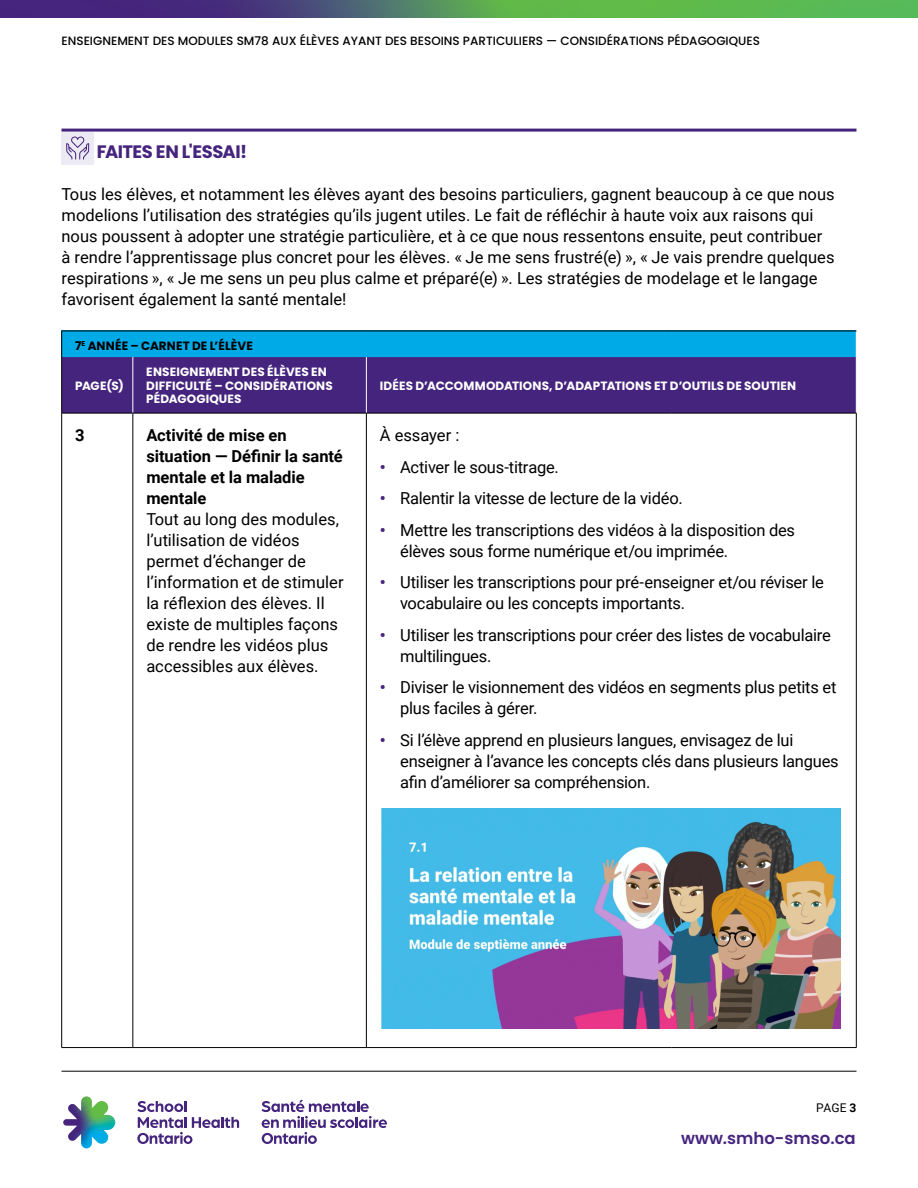
<style>
.page{position:relative;width:918px;height:1188px;background:#fff}
.page>*{position:absolute;margin:0;border:0;box-sizing:border-box;transform-origin:0 0}
.H3_new{font:700 18px "Poppins";letter-spacing:-.03em;color:#45247e}
.Body_Copy{font:16.5px/21px "Roboto";letter-spacing:-.005em;color:#000}
.Body_Copy_small_space_after{font:16.5px/21px "Roboto";color:#000}
.Body_Copy_no_space_after{font:700 16.5px/21px "Roboto";color:#000}
.t1{font:600 16.5px "Poppins";color:#45247e}
.Body_Copy-2{font:700 16.5px "Roboto";color:#000}
.ToC_Heading{font:700 12px/13.5px "Poppins";letter-spacing:.015em;color:#fff}
.t2{font:500 12px "Poppins";color:#000}
.ToC_Heading-2{font:700 12px "Poppins";letter-spacing:.01em;color:#000}
.t3{font:12px "Roboto";color:#000}
.s1{font-weight:700;color:#45247e}
.s2{font-weight:700}
</style>
<div class="page">
<hr style="left:62px;top:129px;width:794px;height:3px;background:#45247e">
<div style="left:62px;top:132px;width:32px;height:32px;background:#eceaf3"></div>
<svg style="left:66px;top:137px;width:23px;height:23px"></svg>
<div style="left:62px;top:331px;width:794px;height:26px;background:#00aae7"></div>
<div style="left:62px;top:357px;width:794px;height:56px;background:#45247e"></div>
<hr style="left:61px;top:413px;width:1px;height:634px;background:#000">
<hr style="left:133px;top:413px;width:1px;height:634px;background:#000">
<hr style="left:366px;top:413px;width:1px;height:634px;background:#000">
<hr style="left:856px;top:413px;width:1px;height:634px;background:#000">
<hr style="left:62px;top:1047px;width:71px;height:1px;background:#000">
<hr style="left:133px;top:1047px;width:233px;height:1px;background:#000">
<hr style="left:366px;top:1047px;width:305px;height:1px;background:#000">
<hr style="left:671px;top:1047px;width:185px;height:1px;background:#000">
<hr style="left:133px;top:357px;width:1px;height:56px;background:#fff">
<hr style="left:366px;top:357px;width:1px;height:56px;background:#fff">
<hr style="left:61px;top:357px;width:1px;height:56px;background:#000">
<hr style="left:62px;top:413px;width:71px;height:1px;background:#000">
<hr style="left:133px;top:413px;width:233px;height:1px;background:#000">
<hr style="left:366px;top:413px;width:305px;height:1px;background:#000">
<hr style="left:671px;top:413px;width:185px;height:1px;background:#000">
<hr style="left:62px;top:331px;width:71px;height:1px;background:#000">
<svg style="left:61px;top:331px;width:1px;height:26px"></svg>
<hr style="left:133px;top:331px;width:233px;height:1px;background:#000">
<hr style="left:366px;top:331px;width:305px;height:1px;background:#000">
<hr style="left:671px;top:331px;width:185px;height:1px;background:#000">
<img style="left:382px;top:808px;width:459px;height:221px">
<svg style="left:0;top:0;width:918px;height:18px;background:#527d63"></svg>
<hr style="left:62px;top:1071px;width:794px;height:1px;background:#000">
<svg style="left:63px;top:1096px;width:52px;height:52px"></svg>
<svg style="left:262px;top:1100px;width:125px;height:44px"></svg>
<svg style="left:137px;top:1101px;width:102px;height:43px"></svg>
<p class="t2" style="left:62px;top:34px;width:700px">ENSEIGNEMENT DES MODULES SM78 AUX ÉLÈVES AYANT DES BESOINS PARTICULIERS — CONSIDÉRATIONS PÉDAGOGIQUES</p>
<p class="H3_new" style="left:97px;top:141px;width:152px">FAITES EN L'ESSAI!</p>
<p class="Body_Copy" style="left:62px;top:183px;width:775px">Tous les élèves, et notamment les élèves ayant des besoins particuliers, gagnent beaucoup à ce que nous modelions l’utilisation des stratégies qu’ils jugent utiles. Le fait de réfléchir à haute voix aux raisons qui nous poussent à adopter une stratégie particulière, et à ce que nous ressentons ensuite, peut contribuer à rendre l’apprentissage plus concret pour les élèves. « Je me sens frustré(e) », « Je vais prendre quelques respirations », « Je me sens un peu plus calme et préparé(e) ». Les stratégies de modelage et le langage favorisent également la santé mentale!</p>
<p class="ToC_Heading-2" style="left:75px;top:339px;width:179px">7<sup>E</sup> ANNÉE – CARNET DE L’ÉLÈVE</p>
<p class="ToC_Heading" style="left:75px;top:379px;width:50px">PAGE(S)</p>
<p class="ToC_Heading" style="left:146px;top:365px;width:188px">ENSEIGNEMENT DES ÉLÈVES EN<br>DIFFICULTÉ – CONSIDÉRATIONS<br>PÉDAGOGIQUES</p>
<p class="ToC_Heading" style="left:380px;top:379px;width:418px">IDÉES D’ACCOMMODATIONS, D’ADAPTATIONS ET D’OUTILS DE SOUTIEN</p>
<p class="Body_Copy-2" style="left:75px;top:424px;width:11px">3</p>
<p class="Body_Copy_no_space_after" style="left:146px;top:424px;width:198px">Activité de mise en situation — Définir la santé mentale et la maladie mentale</p>
<p class="Body_Copy_small_space_after" style="left:146px;top:508px;width:199px">Tout au long des modules, l’utilisation de vidéos permet d’échanger de l’information et de stimuler la réflexion des élèves. Il existe de multiples façons de rendre les vidéos plus accessibles aux élèves.</p>
<p class="Body_Copy_small_space_after" style="left:380px;top:424px;width:81px">À essayer :</p>
<p class="Body_Copy" style="left:380px;top:456px;width:181px"><span class="s1">•</span> Activer le sous-titrage.</p>
<p class="Body_Copy" style="left:380px;top:487px;width:304px"><span class="s1">•</span> Ralentir la vitesse de lecture de la vidéo.</p>
<p class="Body_Copy" style="left:400px;top:519px;width:397px;text-indent:-20px"><span class="s1">•</span> Mettre les transcriptions des vidéos à la disposition des élèves sous forme numérique et/ou imprimée.</p>
<p class="Body_Copy" style="left:400px;top:571px;width:425px;text-indent:-20px"><span class="s1">•</span> Utiliser les transcriptions pour pré-enseigner et/ou réviser le vocabulaire ou les concepts importants.</p>
<p class="Body_Copy" style="left:400px;top:624px;width:432px;text-indent:-20px"><span class="s1">•</span> Utiliser les transcriptions pour créer des listes de vocabulaire multilingues.</p>
<p class="Body_Copy" style="left:400px;top:676px;width:438px;text-indent:-20px"><span class="s1">•</span> Diviser le visionnement des vidéos en segments plus petits et plus faciles à gérer.</p>
<p class="Body_Copy" style="left:400px;top:729px;width:440px;text-indent:-20px"><span class="s1">•</span> Si l’élève apprend en plusieurs langues, envisagez de lui enseigner à l’avance les concepts clés dans plusieurs langues afin d’améliorer sa compréhension.</p>
<p class="t3" style="left:816px;top:1099px;width:42px">PAGE <span class="s2">3</span></p>
<p class="t1" style="left:681px;top:1128px;width:176px">www.smho-smso.ca</p>
</div>
